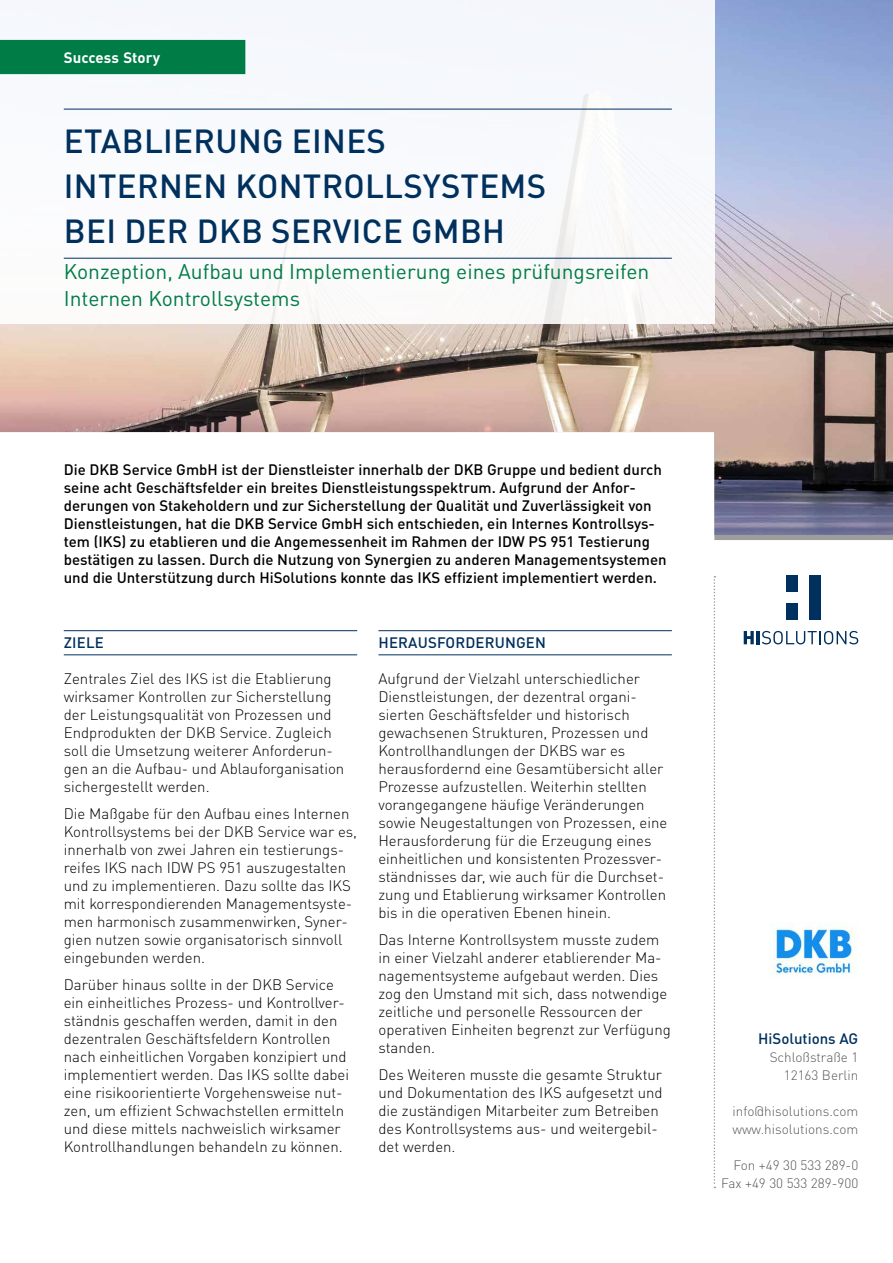
<style>
.page{position:relative;width:893px;height:1263px;background:#fff}
.page>*{position:absolute;margin:0;border:0;box-sizing:border-box;transform-origin:0 0}
.t1{font:500 33px/45px "DINOT";letter-spacing:.01em;color:#00305d}
.t2{font:21px/27px "DINOT";color:#007c47}
.t3{font:300 15px/18px "DINOT";color:#000}
.t4{font:500 15px/18px "DINOT";color:#000}
.t5{font:500 15px "DINOT";letter-spacing:.01em;color:#00305d}
.t6{font:700 15px "DINOT";letter-spacing:.005em;color:#fff}
.t7{font:300 13.5px/18px "DINOT";color:#575756;text-align:right}
</style>
<div class="page">
<img style="left:0;top:0;width:893px;height:535px">
<svg style="left:714px;top:576px;width:1px;height:612px"></svg>
<svg style="left:744px;top:631px;width:10px;height:13px"></svg>
<hr style="left:756px;top:631px;width:4px;height:13px;background:#00305d">
<svg style="left:762px;top:631px;width:96px;height:13px"></svg>
<div style="left:786px;top:603px;width:12px;height:17px;background:#00305d"></div>
<div style="left:809px;top:575px;width:12px;height:45px;background:#00305d"></div>
<div style="left:786px;top:575px;width:12px;height:16px;background:#00305d"></div>
<hr style="left:64px;top:630px;width:293px;height:1px;background:#00305d">
<hr style="left:64px;top:654px;width:293px;height:1px;background:#00305d">
<hr style="left:378px;top:630px;width:294px;height:1px;background:#00305d">
<hr style="left:378px;top:654px;width:294px;height:1px;background:#00305d">
<img style="left:772px;top:922px;width:84px;height:53px">
<div style="left:0;top:0;width:715px;height:324px;background:#f8f9fc"></div>
<hr style="left:64px;top:258px;width:608px;height:1px;background:#00305d">
<hr style="left:64px;top:109px;width:608px;height:1px;background:#00305d">
<div style="left:0;top:40px;width:245px;height:34px;background:#007c47"></div>
<p class="t6" style="left:64px;top:46px;width:98px">Success Story</p>
<h1 class="t1" style="left:64px;top:116px;width:484px">ETABLIERUNG EINES<br>INTERNEN KONTROLLSYSTEMS<br>BEI DER DKB SERVICE GMBH</h1>
<h2 class="t2" style="left:64px;top:256px;width:587px">Konzeption, Aufbau und Implementierung eines prüfungsreifen<br>Internen Kontrollsystems</h2>
<p class="t4" style="left:64px;top:459px;width:604px">Die DKB Service GmbH ist der Dienstleister innerhalb der DKB Gruppe und bedient durch seine acht Geschäftsfelder ein breites Dienstleistungsspektrum. Aufgrund der Anfor&shy;derungen von Stakeholdern und zur Sicherstellung der Qualität und Zuverlässigkeit von Dienstleistungen, hat die DKB Service GmbH sich entschieden, ein Internes Kontrollsys&shy;tem (IKS) zu etablieren und die Angemessenheit im Rahmen der IDW PS 951 Testierung bestätigen zu lassen. Durch die Nutzung von Synergien zu anderen Managementsystemen und die Unterstützung durch HiSolutions konnte das IKS effizient implementiert werden.</p>
<p class="t5" style="left:64px;top:631px;width:41px">ZIELE</p>
<p class="t3" style="left:64px;top:668px;width:282px">Zentrales Ziel des IKS ist die Etablierung wirksamer Kontrollen zur Sicherstellung der Leistungsqualität von Prozessen und Endprodukten der DKB Service. Zugleich soll die Umsetzung weiterer Anforderun&shy;gen an die Aufbau- und Ablauforganisation sichergestellt werden.</p>
<p class="t3" style="left:64px;top:803px;width:295px">Die Maßgabe für den Aufbau eines Internen Kontrollsystems bei der DKB Service war es, innerhalb von zwei Jahren ein testierungs&shy;reifes IKS nach IDW PS 951 auszugestalten und zu implementieren. Dazu sollte das IKS mit korrespondierenden Managementsyste&shy;men harmonisch zusammenwirken, Syner&shy;gien nutzen sowie organisatorisch sinnvoll eingebunden werden.</p>
<p class="t3" style="left:64px;top:974px;width:287px">Darüber hinaus sollte in der DKB Service ein einheitliches Prozess- und Kontrollver&shy;ständnis geschaffen werden, damit in den dezentralen Geschäftsfeldern Kontrollen nach einheitlichen Vorgaben konzipiert und implementiert werden. Das IKS sollte dabei eine risikoorientierte Vorgehensweise nut&shy;zen, um effizient Schwachstellen ermitteln und diese mittels nachweislich wirksamer Kontrollhandlungen behandeln zu können.</p>
<p class="t5" style="left:378px;top:631px;width:169px">HERAUSFORDERUNGEN</p>
<p class="t3" style="left:378px;top:668px;width:290px">Aufgrund der Vielzahl unterschiedlicher Dienstleistungen, der dezentral organi&shy;sierten Geschäftsfelder und historisch gewachsenen Strukturen, Prozessen und Kontrollhandlungen der DKBS war es herausfordernd eine Gesamtübersicht aller Prozesse aufzustellen. Weiterhin stellten vorangegangene häufige Veränderungen sowie Neugestaltungen von Prozessen, eine Herausforderung für die Erzeugung eines einheitlichen und konsistenten Prozessver&shy;ständnisses dar, wie auch für die Durchset&shy;zung und Etablierung wirksamer Kontrollen bis in die operativen Ebenen hinein.</p>
<p class="t3" style="left:378px;top:929px;width:294px">Das Interne Kontrollsystem musste zudem in einer Vielzahl anderer etablierender Ma&shy;nagementsysteme aufgebaut werden. Dies zog den Umstand mit sich, dass notwendige zeitliche und personelle Ressourcen der operativen Einheiten begrenzt zur Verfügung standen.</p>
<p class="t3" style="left:378px;top:1064px;width:286px">Des Weiteren musste die gesamte Struktur und Dokumentation des IKS aufgesetzt und die zuständigen Mitarbeiter zum Betreiben des Kontrollsystems aus- und weitergebil&shy;det werden.</p>
<p class="t5" style="left:758px;top:1027px;width:102px">HiSolutions AG</p>
<p class="t7" style="left:770px;top:1047px;width:90px">Schloßstraße 1<br>12163 Berlin</p>
<p class="t7" style="left:732px;top:1101px;width:127px;text-align:left">info@hisolutions.com www.hisolutions.com</p>
<p class="t7" style="left:721px;top:1155px;width:139px">Fon +49 30 533 289-0<br>Fax +49 30 533 289-900</p>
</div>
